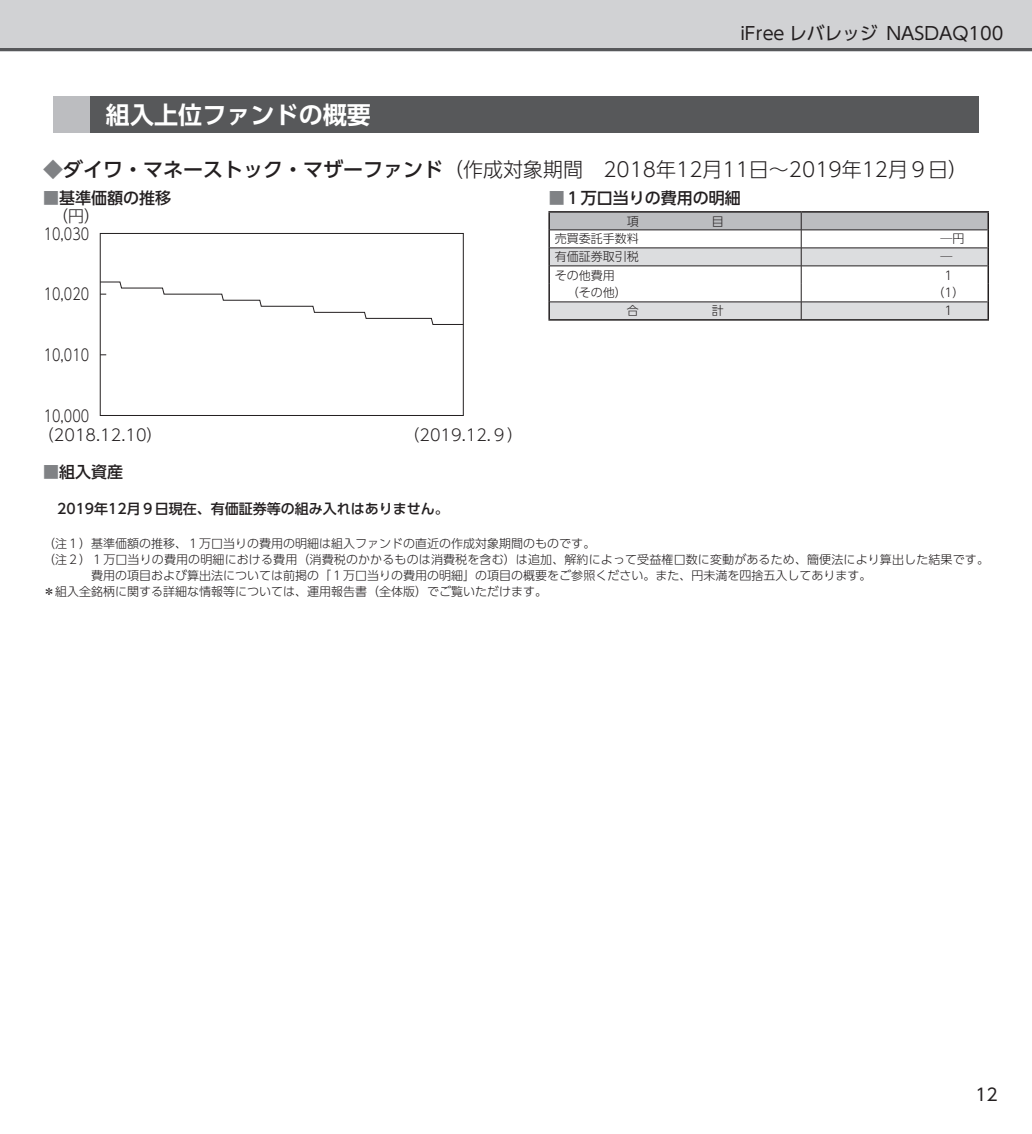
<style>
.page{position:relative;width:1032px;height:1134px;background:#fff}
.page>*{position:absolute;margin:0;border:0;box-sizing:border-box;transform-origin:0 0}
.t1{font:700 24px "UD Shin Go Pro De";color:#fff}
.t2{font:24px "UD Shin Go Pro De Bold 90 msp RKSJ H";color:#fff}
.t3{font:20px "UD Shin Go Pro Light 90 msp RKSJ H";color:#231f20}
.t4{font:17.8px "UD Shin Go Pro";color:#231f20}
.t5{font:17px "UD Shin Go Pro";color:#231f20}
.t6{font:16px "UD Shin Go Pro Light 90 msp RKSJ H";color:#231f20}
.t7{font:16px "UD Shin Go Pro Medium 90 msp RKSJ H";color:#231f20}
.t8{font:16px "UD Shin Go Pro Light 90 msp RKSJ H";color:#231f20;scale:.8 1}
.t9{font:14px "UD Shin Go Pro Medium 90 msp RKSJ H";color:#231f20}
.t10{font:12px "UD Shin Go Pro Light 90 msp RKSJ H";color:#231f20}
.s1{font-family:"UD Shin Go Pro Medium 90 msp RKSJ H";color:#808285}
.s2{font-family:"UD Shin Go Pro Medium 90 msp RKSJ H"}
.s3{color:#808285}
</style>
<div class="page">
<div style="left:0;top:0;width:1032px;height:51px;background:#d1d2d4"></div>
<hr style="left:0;top:48px;width:1032px;height:3px;background:#57585a">
<div style="left:54px;top:96px;width:924px;height:37px;background:#57585a"></div>
<div style="left:54px;top:96px;width:36px;height:37px;background:#bcbdc0"></div>
<hr style="left:548px;top:211px;width:253px;height:2px;background:#231f20">
<hr style="left:801px;top:211px;width:188px;height:2px;background:#231f20">
<svg style="left:548px;top:212px;width:441px;height:107px"></svg>
<hr style="left:548px;top:319px;width:441px;height:2px;background:#231f20">
<hr style="left:550px;top:248px;width:437px;height:1px;background:#231f20">
<svg style="left:102px;top:281px;width:360px;height:44px"></svg>
<div style="left:100px;top:233px;width:364px;height:183px;border:1px solid #231f20"></div>
<h3 class="t4" style="left:740px;top:19px;width:265px">iFree レバレッジ NASDAQ100</h3>
<h1 class="t1" style="left:106px;top:95px;width:267px">組入上位ファンドの概要</h1>
<h1 class="t2" style="left:95px;top:101px;width:265px">組入上位ファンドの概要</h1>
<h2 class="t3" style="left:43px;top:153px;width:926px"><span class="s1">◆</span><span class="s2">ダイワ・マネーストック・マザーファンド</span>（作成対象期間　2018年12月11日～2019年12月９日）</h2>
<h3 class="t7" style="left:43px;top:184px;width:130px"><span class="s3">■</span>基準価額の推移</h3>
<h3 class="t6" style="left:52px;top:202px;width:49px">（円）</h3>
<h3 class="t8" style="left:44px;top:220px;width:58px">10,030</h3>
<h3 class="t8" style="left:44px;top:281px;width:58px">10,020</h3>
<h3 class="t8" style="left:44px;top:342px;width:58px">10,010</h3>
<h3 class="t8" style="left:44px;top:402px;width:58px">10,000</h3>
<h3 class="t6" style="left:38px;top:421px;width:126px">（2018.12.10）</h3>
<h3 class="t6" style="left:403px;top:421px;width:121px">（2019.12.９）</h3>
<h3 class="t7" style="left:549px;top:184px;width:193px"><span class="s3">■</span>１万口当りの費用の明細</h3>
<p class="t10" style="left:627px;top:211px;width:13px">項</p>
<p class="t10" style="left:712px;top:211px;width:13px">目</p>
<p class="t10" style="left:555px;top:229px;width:85px">売買委託手数料</p>
<p class="t10" style="left:940px;top:229px;width:25px">─円</p>
<p class="t10" style="left:555px;top:247px;width:85px">有価証券取引税</p>
<p class="t10" style="left:940px;top:247px;width:13px">─</p>
<p class="t10" style="left:555px;top:265px;width:61px">その他費用</p>
<p class="t10" style="left:944px;top:265px;width:9px">1</p>
<p class="t10" style="left:567px;top:283px;width:61px">（その他）</p>
<p class="t10" style="left:932px;top:283px;width:33px">（1）</p>
<p class="t10" style="left:627px;top:301px;width:13px">合</p>
<p class="t10" style="left:712px;top:301px;width:13px">計</p>
<p class="t10" style="left:944px;top:301px;width:9px">1</p>
<h3 class="t7" style="left:43px;top:458px;width:82px"><span class="s3">■</span>組入資産</h3>
<p class="t9" style="left:57px;top:497px;width:393px">2019年12月９日現在、有価証券等の組み入れはありません。</p>
<p class="t10" style="left:43px;top:534px;width:553px">（注１）基準価額の推移、１万口当りの費用の明細は組入ファンドの直近の作成対象期間のものです。</p>
<p class="t10" style="left:43px;top:550px;width:947px">（注２）１万口当りの費用の明細における費用（消費税のかかるものは消費税を含む）は追加、解約によって受益権口数に変動があるため、簡便法により算出した結果です。</p>
<p class="t10" style="left:91px;top:566px;width:781px">費用の項目および算出法については前掲の「１万口当りの費用の明細」の項目の概要をご参照ください。また、円未満を四捨五入してあります。</p>
<p class="t10" style="left:43px;top:582px;width:505px">＊組入全銘柄に関する詳細な情報等については、運用報告書（全体版）でご覧いただけます。</p>
<h3 class="t5" style="left:975px;top:1081px;width:24px">12</h3>
</div>
